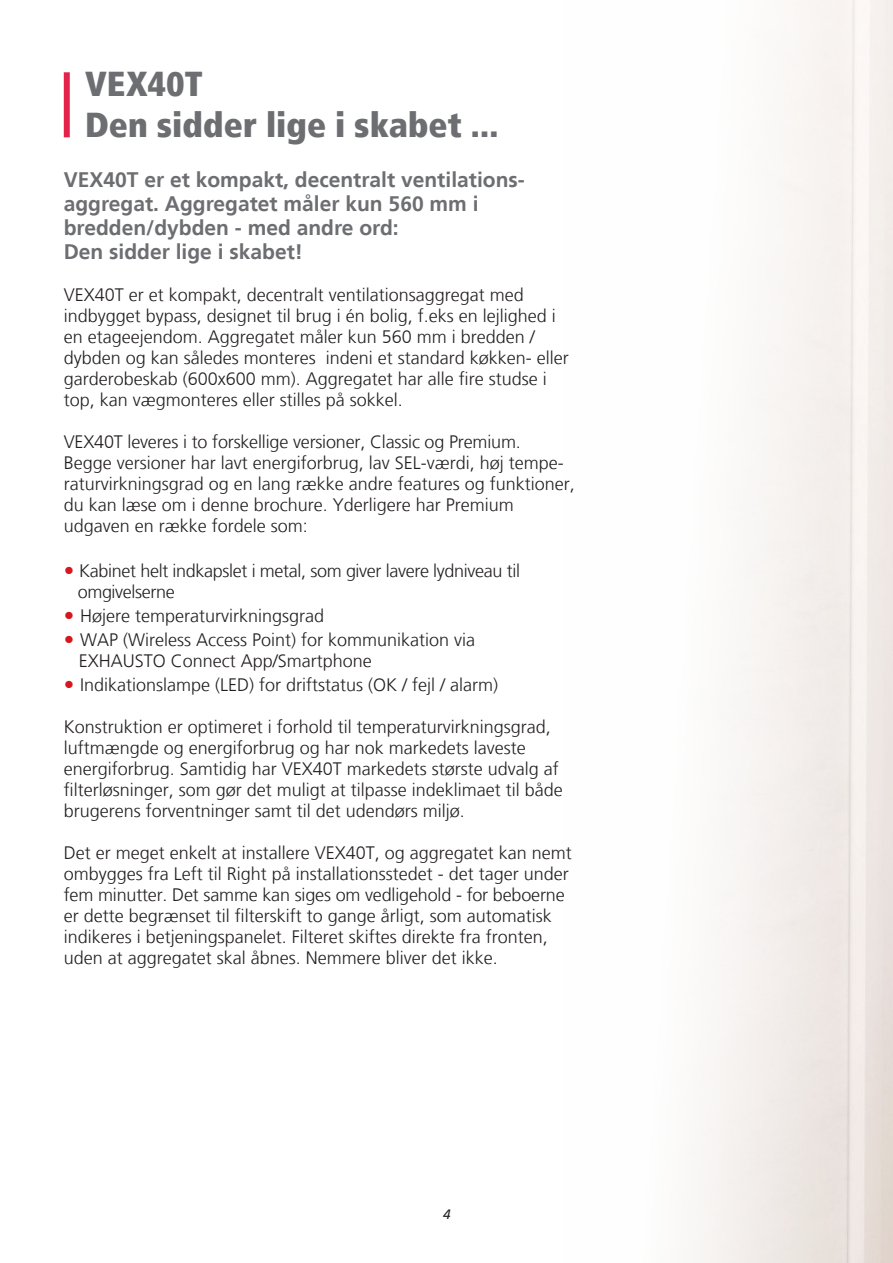
<style>
.page{position:relative;width:893px;height:1263px;background:#fff}
.page>*{position:absolute;margin:0;border:0;box-sizing:border-box;transform-origin:0 0}
.t1{font:900 condensed 34.5px/40.5px "Frutiger LT";letter-spacing:.005em;color:#6d6e71}
.t2{font:700 21px/24px "Frutiger LT";color:#6d6e71}
.t3{font:300 18px/21px "Frutiger LT";color:#231f20}
.t4{font:300 18px/21px "Frutiger LT";letter-spacing:-.02em;color:#231f20}
.t5{font:italic 13.5px "Frutiger LT";color:#231f20}
.s1{font-size:21px;color:#d7171f}
</style>
<div class="page">
<img style="left:694px;top:0;width:199px;height:1263px">
<div style="left:64px;top:72px;width:6px;height:65px;background:#e5234a"></div>
<h1 class="t1" style="left:85px;top:66px;width:415px">VEX40T<br>Den sidder lige i skabet ...</h1>
<p class="t2" style="left:64px;top:169px;width:463px">VEX40T er et kompakt, decentralt ventilations&shy;aggregat. Aggregatet måler kun 560 mm i bredden/dybden - med andre ord:<br>Den sidder lige i skabet!</p>
<p class="t3" style="left:64px;top:284px;width:507px">VEX40T er et kompakt, decentralt ventilationsaggregat med indbygget bypass, designet til brug i én bolig, f.eks en lejlighed i en etageejendom. Aggregatet måler kun 560 mm i bredden / dybden og kan således monteres indeni et standard køkken- eller garderobeskab (600x600 mm). Aggregatet har alle fire studse i top, kan vægmonteres eller stilles på sokkel.</p>
<p class="t3" style="left:64px;top:431px;width:513px">VEX40T leveres i to forskellige versioner, Classic og Premium.<br>Begge versioner har lavt energiforbrug, lav SEL-værdi, høj tempe&shy;raturvirkningsgrad og en lang række andre features og funktioner, du kan læse om i denne brochure. Yderligere har Premium udgaven en række fordele som:</p>
<p class="t4" style="left:78px;top:560px;width:444px;text-indent:-14px"><span class="s1">•</span> Kabinet helt indkapslet i metal, som giver lavere lydniveau til omgivelserne</p>
<p class="t3" style="left:64px;top:606px;width:262px"><span class="s1">•</span> Højere temperaturvirkningsgrad</p>
<p class="t3" style="left:79px;top:629px;width:398px;text-indent:-15px"><span class="s1">•</span> WAP (Wireless Access Point) for kommunikation via<br>EXHAUSTO Connect App/Smartphone</p>
<p class="t3" style="left:64px;top:674px;width:436px"><span class="s1">•</span> Indikationslampe (LED) for driftstatus (OK / fejl / alarm)</p>
<p class="t3" style="left:64px;top:716px;width:501px">Konstruktion er optimeret i forhold til temperaturvirkningsgrad, luftmængde og energiforbrug og har nok markedets laveste energiforbrug. Samtidig har VEX40T markedets største udvalg af filterløsninger, som gør det muligt at tilpasse indeklimaet til både brugerens forventninger samt til det udendørs miljø.</p>
<p class="t3" style="left:64px;top:843px;width:510px">Det er meget enkelt at installere VEX40T, og aggregatet kan nemt ombygges fra Left til Right på installationsstedet - det tager under fem minutter. Det samme kan siges om vedligehold - for beboerne er dette begrænset til filterskift to gange årligt, som automatisk indikeres i betjeningspanelet. Filteret skiftes direkte fra fronten, uden at aggregatet skal åbnes. Nemmere bliver det ikke.</p>
<p class="t5" style="left:443px;top:1206px;width:9px">4</p>
</div>
